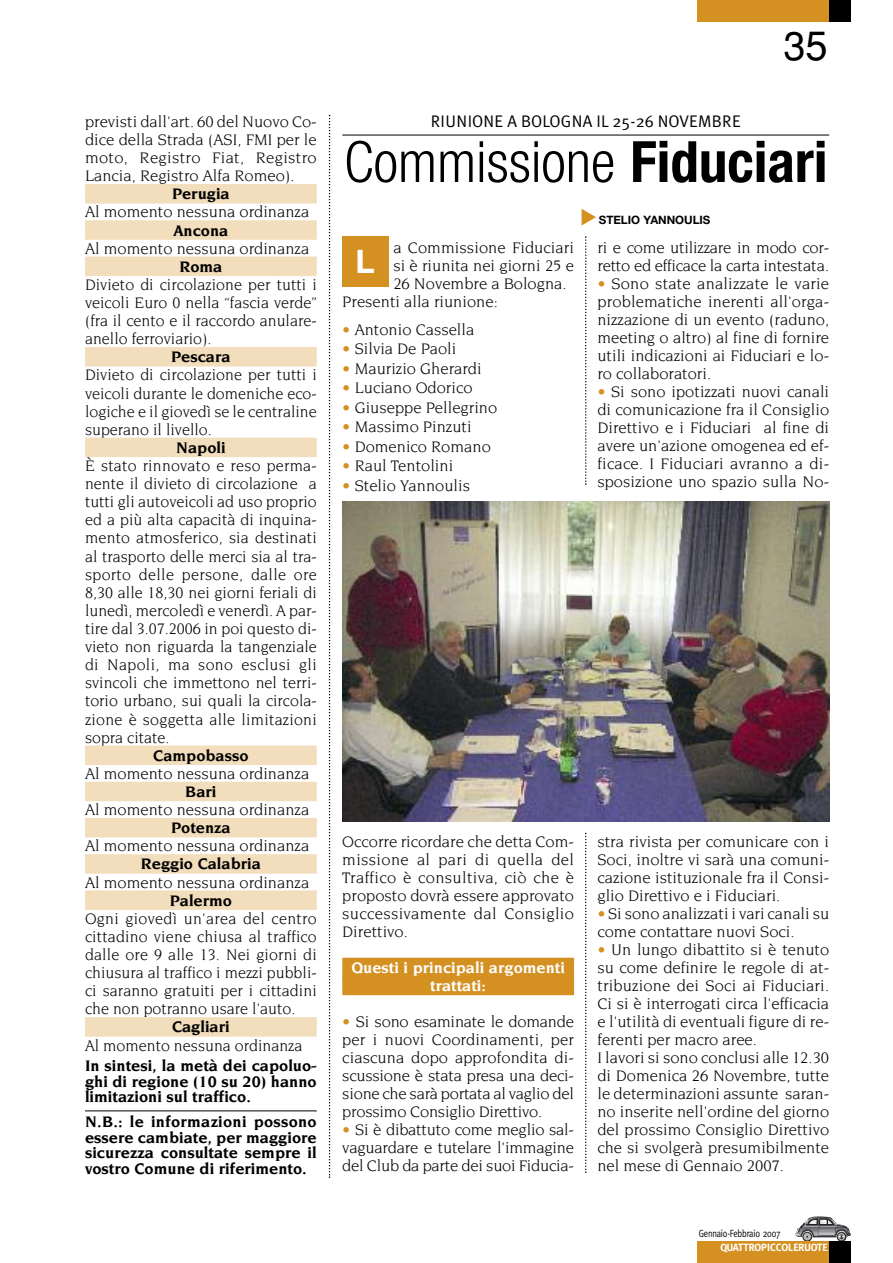
<style>
.page{position:relative;width:893px;height:1263px;background:#fff}
.page>*{position:absolute;margin:0;border:0;box-sizing:border-box;transform-origin:0 0}
.t1{font:300 condensed 57px "Helvetica Neue";color:#000}
.t2{font:39.9px "Helvetica";color:#000}
.t3{font:700 32.4px "Helvetica Neue";color:#fff}
.t4{font:16.8px "Meta Plus Normal";letter-spacing:.01em;color:#000}
.t5{font:16.5px/18px "Novarese";color:#000;text-align:justify}
.t6{font:700 16.5px/15.9px "Novarese";color:#000;text-align:justify}
.t7{font:700 16.5px/18px "Novarese";color:#fff;text-align:center}
.t8{font:700 11.55px "Helvetica Neue";letter-spacing:-.005em;color:#000}
.t9{font:10.5px "Meta";letter-spacing:-.02em;color:#000;scale:.82 1}
.t10{font:700 10.5px "Meta";color:#fff}
.s1{font-weight:700}
.s2{color:#d49021}
</style>
<div class="page">
<div style="left:829px;top:0;width:21px;height:21px;background:#000"></div>
<div style="left:697px;top:0;width:132px;height:21px;background:#d49021"></div>
<svg style="left:796px;top:1216px;width:54px;height:26px"></svg>
<div style="left:829px;top:1242px;width:21px;height:21px;background:#000"></div>
<div style="left:697px;top:1242px;width:132px;height:21px;background:#d49021"></div>
<div style="left:85px;top:184px;width:232px;height:20px;background:#f2debc"></div>
<div style="left:85px;top:220px;width:232px;height:20px;background:#f2debc"></div>
<div style="left:85px;top:256px;width:232px;height:20px;background:#f2debc"></div>
<div style="left:85px;top:347px;width:232px;height:20px;background:#f2debc"></div>
<div style="left:85px;top:438px;width:232px;height:19px;background:#f2debc"></div>
<div style="left:85px;top:745px;width:232px;height:20px;background:#f2debc"></div>
<div style="left:85px;top:782px;width:232px;height:19px;background:#f2debc"></div>
<div style="left:85px;top:818px;width:232px;height:19px;background:#f2debc"></div>
<div style="left:85px;top:854px;width:232px;height:20px;background:#f2debc"></div>
<div style="left:85px;top:890px;width:232px;height:20px;background:#f2debc"></div>
<div style="left:85px;top:1017px;width:232px;height:20px;background:#f2debc"></div>
<svg style="left:585px;top:236px;width:1px;height:249px"></svg>
<svg style="left:585px;top:833px;width:1px;height:340px"></svg>
<svg style="left:329px;top:115px;width:1px;height:1063px"></svg>
<div style="left:342px;top:958px;width:232px;height:19px;background:#d49021"></div>
<div style="left:342px;top:976px;width:232px;height:19px;background:#d49021"></div>
<hr style="left:342px;top:135px;width:487px;height:1px;background:#000">
<svg style="left:582px;top:209px;width:14px;height:17px"></svg>
<div style="left:342px;top:236px;width:47px;height:51px;background:#d49021"></div>
<img style="left:343px;top:502px;width:486px;height:320px">
<hr style="left:85px;top:1110px;width:232px;height:1px;background:#000">
<p class="t5" style="left:85px;top:113px;width:233px">previsti dall'art. 60 del Nuovo Co&shy;dice della Strada (ASI, FMI per le moto, Registro Fiat, Registro Lancia, Registro Alfa Romeo).</p>
<p class="t6" style="left:172px;top:187px;width:59px">Perugia</p>
<p class="t5" style="left:85px;top:204px;width:226px">Al momento nessuna ordinanza</p>
<p class="t6" style="left:173px;top:223px;width:57px">Ancona</p>
<p class="t5" style="left:85px;top:240px;width:226px">Al momento nessuna ordinanza</p>
<p class="t6" style="left:179px;top:259px;width:45px">Roma</p>
<p class="t5" style="left:85px;top:276px;width:233px">Divieto di circolazione per tutti i veicoli Euro 0 nella “fascia verde” (fra il cento e il raccordo anulare&shy;anello ferroviario).</p>
<p class="t6" style="left:171px;top:350px;width:61px">Pescara</p>
<p class="t5" style="left:85px;top:367px;width:233px">Divieto di circolazione per tutti i veicoli durante le domeniche eco&shy;logiche e il giovedì se le centraline superano il livello.</p>
<p class="t6" style="left:176px;top:440px;width:51px">Napoli</p>
<p class="t5" style="left:85px;top:457px;width:233px">È stato rinnovato e reso perma&shy;nente il divieto di circolazione a tutti gli autoveicoli ad uso proprio ed a più alta capacità di inquina&shy;mento atmosferico, sia destinati al trasporto delle merci sia al tra&shy;sporto delle persone, dalle ore 8,30 alle 18,30 nei giorni feriali di lunedì, mercoledì e venerdì. A par&shy;tire dal 3.07.2006 in poi questo di&shy;vieto non riguarda la tangenziale di Napoli, ma sono esclusi gli svincoli che immettono nel terri&shy;torio urbano, sui quali la circola&shy;zione è soggetta alle limitazioni sopra citate.</p>
<p class="t6" style="left:153px;top:748px;width:97px">Campobasso</p>
<p class="t5" style="left:85px;top:765px;width:226px">Al momento nessuna ordinanza</p>
<p class="t6" style="left:185px;top:784px;width:33px">Bari</p>
<p class="t5" style="left:85px;top:801px;width:226px">Al momento nessuna ordinanza</p>
<p class="t6" style="left:171px;top:821px;width:61px">Potenza</p>
<p class="t5" style="left:85px;top:838px;width:226px">Al momento nessuna ordinanza</p>
<p class="t6" style="left:141px;top:857px;width:122px">Reggio Calabria</p>
<p class="t5" style="left:85px;top:874px;width:226px">Al momento nessuna ordinanza</p>
<p class="t6" style="left:170px;top:893px;width:64px">Palermo</p>
<p class="t5" style="left:85px;top:910px;width:233px">Ogni giovedì un'area del centro cittadino viene chiusa al traffico dalle ore 9 alle 13. Nei giorni di chiusura al traffico i mezzi pubbli&shy;ci saranno gratuiti per i cittadini che non potranno usare l'auto.</p>
<p class="t6" style="left:172px;top:1020px;width:59px">Cagliari</p>
<p class="t5" style="left:85px;top:1037px;width:219px">Al momento nessuna ordinanza</p>
<p class="t6" style="left:85px;top:1058px;width:233px">In sintesi, la metà dei capoluo&shy;ghi di regione (10 su 20) hanno limitazioni sul traffico.</p>
<p class="t6" style="left:85px;top:1114px;width:233px">N.B.: le informazioni possono essere cambiate, per maggiore sicurezza consultate sempre il vostro Comune di riferimento.</p>
<p class="t4" style="left:431px;top:111px;width:311px">RIUNIONE A BOLOGNA IL 25-26 NOVEMBRE</p>
<h2 class="t2" style="left:783px;top:23px;width:46px">35</h2>
<h1 class="t1" style="left:344px;top:141px;width:485px">Commissione <span class="s1">Fiduciari</span></h1>
<p class="t5" style="left:393px;top:239px;width:182px">a Commissione Fiduciari</p>
<p class="t5" style="left:393px;top:257px;width:182px">si è riunita nei giorni 25 e</p>
<p class="t5" style="left:393px;top:275px;width:175px">26 Novembre a Bologna.</p>
<p class="t5" style="left:342px;top:293px;width:157px">Presenti alla riunione:</p>
<p class="t5" style="left:342px;top:321px;width:134px"><span class="s2">•</span> Antonio Cassella</p>
<p class="t5" style="left:342px;top:341px;width:116px"><span class="s2">•</span> Silvia De Paoli</p>
<p class="t5" style="left:342px;top:360px;width:141px"><span class="s2">•</span> Maurizio Gherardi</p>
<p class="t5" style="left:342px;top:380px;width:132px"><span class="s2">•</span> Luciano Odorico</p>
<p class="t5" style="left:342px;top:399px;width:156px"><span class="s2">•</span> Giuseppe Pellegrino</p>
<p class="t5" style="left:342px;top:419px;width:131px"><span class="s2">•</span> Massimo Pinzuti</p>
<p class="t5" style="left:342px;top:438px;width:150px"><span class="s2">•</span> Domenico Romano</p>
<p class="t5" style="left:342px;top:458px;width:112px"><span class="s2">•</span> Raul Tentolini</p>
<p class="t5" style="left:342px;top:477px;width:129px"><span class="s2">•</span> Stelio Yannoulis</p>
<h3 class="t3" style="left:355px;top:242px;width:21px">L</h3>
<p class="t8" style="left:599px;top:213px;width:113px">STELIO YANNOULIS</p>
<p class="t5" style="left:597px;top:239px;width:233px">ri e come utilizzare in modo cor&shy;retto ed efficace la carta intestata.</p>
<p class="t5" style="left:597px;top:275px;width:233px"><span class="s2">•</span> Sono state analizzate le varie problematiche inerenti all'orga&shy;nizzazione di un evento (raduno, meeting o altro) al fine di fornire utili indicazioni ai Fiduciari e lo&shy;ro collaboratori.</p>
<p class="t5" style="left:597px;top:383px;width:233px"><span class="s2">•</span> Si sono ipotizzati nuovi canali di comunicazione fra il Consiglio Direttivo e i Fiduciari al fine di avere un'azione omogenea ed ef&shy;ficace. I Fiduciari avranno a di&shy;sposizione uno spazio sulla No-</p>
<p class="t5" style="left:342px;top:833px;width:233px">Occorre ricordare che detta Com&shy;missione al pari di quella del Traffico è consultiva, ciò che è proposto dovrà essere approvato successivamente dal Consiglio Direttivo.</p>
<p class="t7" style="left:351px;top:959px;width:215px">Questi i principali argomenti trattati:</p>
<p class="t5" style="left:342px;top:1013px;width:233px"><span class="s2">•</span> Si sono esaminate le domande per i nuovi Coordinamenti, per ciascuna dopo approfondita di&shy;scussione è stata presa una deci&shy;sione che sarà portata al vaglio del prossimo Consiglio Direttivo.</p>
<p class="t5" style="left:342px;top:1121px;width:233px"><span class="s2">•</span> Si è dibattuto come meglio sal&shy;vaguardare e tutelare l'immagine del Club da parte dei suoi Fiducia-</p>
<p class="t5" style="left:597px;top:833px;width:233px">stra rivista per comunicare con i Soci, inoltre vi sarà una comuni&shy;cazione istituzionale fra il Consi&shy;glio Direttivo e i Fiduciari.</p>
<p class="t5" style="left:597px;top:905px;width:233px"><span class="s2">•</span> Si sono analizzati i vari canali su come contattare nuovi Soci.</p>
<p class="t5" style="left:597px;top:941px;width:233px;text-align:left"><span class="s2">•</span> Un lungo dibattito si è tenuto su come definire le regole di at&shy;tribuzione dei Soci ai Fiduciari.<br>Ci si è interrogati circa l'efficacia e l'utilità di eventuali figure di re&shy;ferenti per macro aree.<br>I lavori si sono conclusi alle 12.30 di Domenica 26 Novembre, tutte le determinazioni assunte saran&shy;no inserite nell'ordine del giorno del prossimo Consiglio Direttivo che si svolgerà presumibilmente nel mese di Gennaio 2007.</p>
<p class="t9" style="left:699px;top:1227px;width:101px">Gennaio-Febbraio 2007</p>
<p class="t10" style="left:720px;top:1242px;width:109px">QUATTROPICCOLERUOTE</p>
</div>
